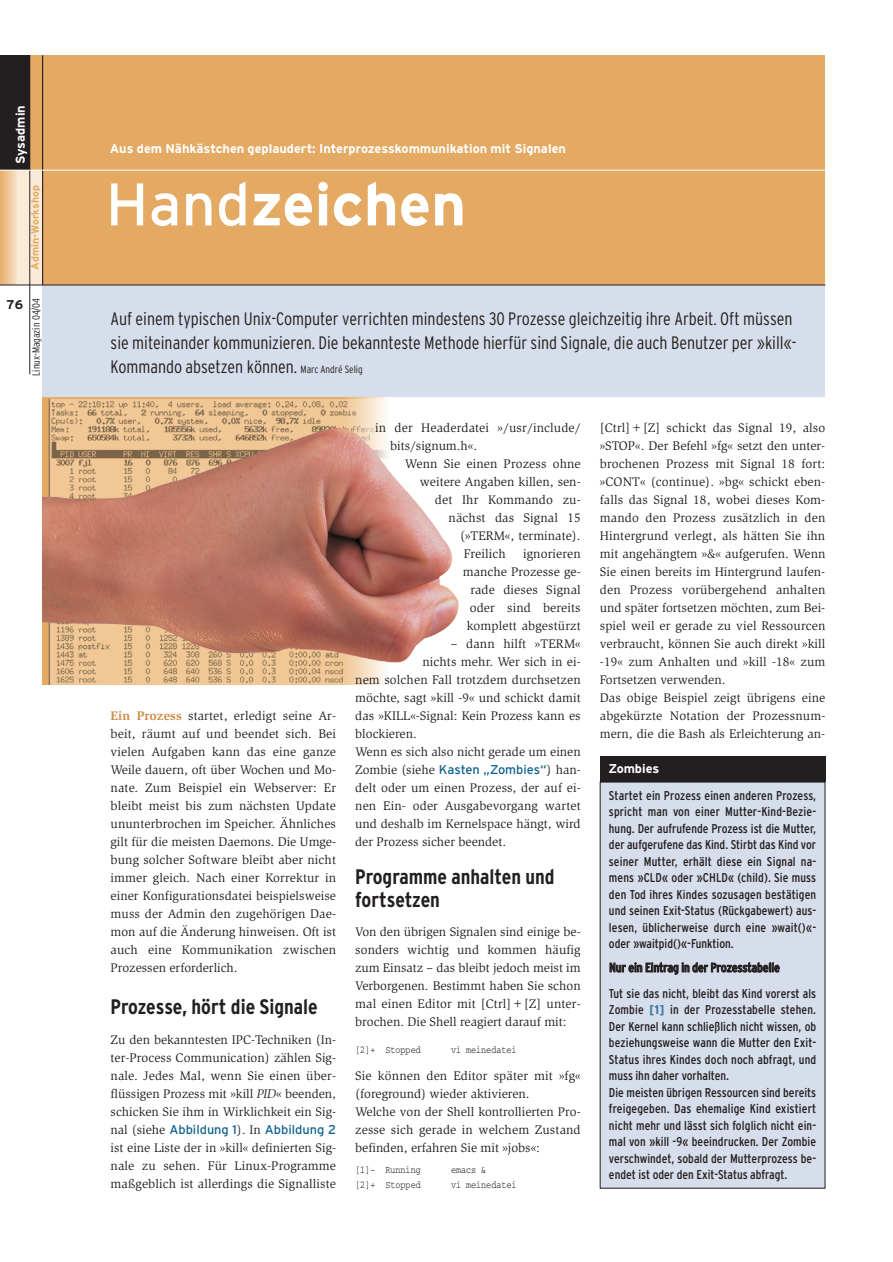
<style>
.page{position:relative;width:893px;height:1262px;background:#fff}
.page>*{position:absolute;margin:0;border:0;box-sizing:border-box;transform-origin:0 0}
.t1{font:700 60px "Interstate";color:#fff}
.t2{font:700 condensed 21px/22.5px "Interstate";color:#231f20}
.t3{font:300 condensed 18px/24px "Interstate";color:#231f20}
.t4{font:12.75px/18px "Slimbach";letter-spacing:.01em;color:#231f20;text-align:justify}
.t5{font:condensed 12.75px/16.5px "Interstate";color:#231f20}
.t6{font:700 12.75px "Interstate";color:#fff}
.t7{font:12.75px "Interstate";color:#0f618e}
.t8{font:700 12.75px "Interstate";color:#231f20}
.t9{font:10.5px "Courier";color:#231f20;scale:.8 1}
.t10{font:300 condensed 10.5px "Interstate";color:#231f20}
.t11{font:700 10.5px "Interstate";color:#e4aa63}
.s1{font-weight:400}
.s2{font-size:10.5px}
.s3{font-weight:700;color:#cd8b46}
.s4{font-style:italic}
.s5{font-family:"Slimbach";color:#231f20}
.s6{font-family:"Interstate";color:#0f618e}
.s7{font-weight:700;font-stretch:normal;color:#3978a3}
</style>
<div class="page">
<img style="left:43px;top:396px;width:422px;height:288px">
<div style="left:43px;top:285px;width:782px;height:111px;background:#d7deeb"></div>
<div style="left:43px;top:55px;width:782px;height:230px;background:#e4aa63"></div>
<hr style="left:43px;top:285px;width:782px;height:1px;background:#231f20">
<div style="left:0;top:55px;width:43px;height:230px;background:#e4aa63"></div>
<div style="left:0;top:55px;width:30px;height:115px;background:#231f20"></div>
<svg style="left:0;top:171px;width:17px;height:114px;background:#edc696"></svg>
<div style="left:17px;top:170px;width:26px;height:115px;background:#faebd8"></div>
<hr style="left:30px;top:55px;width:1px;height:319px;background:#231f20">
<hr style="left:42px;top:55px;width:1px;height:230px;background:#231f20">
<hr style="left:0;top:285px;width:43px;height:1px;background:#231f20">
<hr style="left:0;top:170px;width:43px;height:1px;background:#fff">
<hr style="left:43px;top:170px;width:782px;height:1px;background:#fff">
<div style="left:600px;top:782px;width:225px;height:406px;background:#d7deeb"></div>
<div style="left:600px;top:756px;width:225px;height:26px;background:#231f20"></div>
<img style="left:43px;top:428px;width:415px;height:234px">
<p class="t6" style="left:15px;top:164px;width:60px;rotate:-90deg">Sysadmin</p>
<p class="t11" style="left:31px;top:269px;width:86px;rotate:-90deg">Admin-Workshop</p>
<p class="t8" style="left:7px;top:300px;width:18px">76</p>
<p class="t10" style="left:32px;top:376px;width:79px;rotate:-90deg">Linux-Magazin 04/04</p>
<p class="t6" style="left:110px;top:144px;width:457px">Aus dem Nähkästchen geplaudert: Interprozesskommunikation mit Signalen</p>
<h1 class="t1" style="left:106px;top:182px;width:362px"><span class="s1">Hand</span>zeichen</h1>
<p class="t3" style="left:111px;top:308px;width:687px">Auf einem typischen Unix-Computer verrichten mindestens 30 Prozesse gleichzeitig ihre Arbeit. Oft müssen sie miteinander kommunizieren. Die bekannteste Methode hierfür sind Signale, die auch Benutzer per »kill«-<br>Kommando absetzen können. <span class="s2">Marc André Selig</span></p>
<p class="t4" style="left:111px;top:708px;width:227px"><span class="s3">Ein Prozess</span> startet, erledigt seine Ar&shy;beit, räumt auf und beendet sich. Bei vielen Aufgaben kann das eine ganze Weile dauern, oft über Wochen und Mo&shy;nate. Zum Beispiel ein Webserver: Er bleibt meist bis zum nächsten Update ununterbrochen im Speicher. Ähnliches gilt für die meisten Daemons. Die Umge&shy;bung solcher Software bleibt aber nicht immer gleich. Nach einer Korrektur in einer Konfigurationsdatei beispielsweise muss der Admin den zugehörigen Dae&shy;mon auf die Änderung hinweisen. Oft ist auch eine Kommunikation zwischen Prozessen erforderlich.</p>
<h2 class="t2" style="left:111px;top:997px;width:209px">Prozesse, hört die Signale</h2>
<p class="t4" style="left:111px;top:1032px;width:227px">Zu den bekanntesten IPC-Techniken (In&shy;ter-Process Communication) zählen Sig&shy;nale. Jedes Mal, wenn Sie einen über&shy;flüssigen Prozess mit »kill <span class="s4">PID</span>« beenden, schicken Sie ihm in Wirklichkeit ein Sig-</p>
<p class="t7" style="left:111px;top:1125px;width:227px"><span class="s5">nal (siehe</span> Abbildung 1<span class="s5">). In</span> Abbildung 2</p>
<p class="t4" style="left:111px;top:1140px;width:227px">ist eine Liste der in »kill« definierten Sig&shy;nale zu sehen. Für Linux-Programme maßgeblich ist allerdings die Signalliste</p>
<p class="t4" style="left:390px;top:420px;width:192px;text-indent:-15px">in der Headerdatei »/usr/include/ bits/signum.h«.</p>
<p class="t4" style="left:405px;top:456px;width:177px">Wenn Sie einen Prozess ohne</p>
<p class="t4" style="left:420px;top:474px;width:162px">weitere Angaben killen, sen-</p>
<p class="t4" style="left:435px;top:492px;width:147px">det Ihr Kommando zu-</p>
<p class="t4" style="left:448px;top:510px;width:134px">nächst das Signal 15</p>
<p class="t4" style="left:460px;top:528px;width:122px">(»TERM«, terminate).</p>
<p class="t4" style="left:463px;top:546px;width:44px">Freilich</p>
<p class="t4" style="left:463px;top:546px;width:119px;text-align:right">ignorieren<br>manche Prozesse ge&shy;rade dieses Signal oder sind bereits komplett abgestürzt</p>
<p class="t4" style="left:451px;top:636px;width:131px">– dann hilft »TERM«</p>
<p class="t4" style="left:422px;top:654px;width:160px">nichts mehr. Wer sich in ei-</p>
<p class="t4" style="left:355px;top:672px;width:227px">nem solchen Fall trotzdem durchsetzen</p>
<p class="t4" style="left:355px;top:690px;width:227px">möchte, sagt »kill -9« und schickt damit</p>
<p class="t4" style="left:355px;top:708px;width:227px">das »KILL«-Signal: Kein Prozess kann es</p>
<p class="t4" style="left:355px;top:726px;width:63px">blockieren.</p>
<p class="t4" style="left:355px;top:744px;width:227px">Wenn es sich also nicht gerade um einen</p>
<p class="t4" style="left:355px;top:762px;width:227px">Zombie (siehe <span class="s6">Kasten „Zombies“</span>) han-</p>
<p class="t4" style="left:355px;top:780px;width:227px">delt oder um einen Prozess, der auf ei-</p>
<p class="t4" style="left:355px;top:798px;width:227px">nen Ein- oder Ausgabevorgang wartet</p>
<p class="t4" style="left:355px;top:816px;width:227px">und deshalb im Kernelspace hängt, wird</p>
<p class="t4" style="left:355px;top:834px;width:152px">der Prozess sicher beendet.</p>
<h2 class="t2" style="left:355px;top:867px;width:201px">Programme anhalten und fortsetzen</h2>
<p class="t4" style="left:355px;top:924px;width:227px">Von den übrigen Signalen sind einige be&shy;sonders wichtig und kommen häufig zum Einsatz – das bleibt jedoch meist im Verborgenen. Bestimmt haben Sie schon mal einen Editor mit [Ctrl]+[Z] unter&shy;brochen. Die Shell reagiert darauf mit:</p>
<p class="t9" style="left:355px;top:1046px;width:83px">[2]+ Stopped</p>
<p class="t9" style="left:451px;top:1046px;width:83px">vi meinedatei</p>
<p class="t4" style="left:355px;top:1068px;width:227px;text-align:left">Sie können den Editor später mit »fg« (foreground) wieder aktivieren.<br>Welche von der Shell kontrollierten Pro&shy;zesse sich gerade in welchem Zustand befinden, erfahren Sie mit »jobs«:</p>
<p class="t9" style="left:355px;top:1166px;width:83px">[1]- Running</p>
<p class="t9" style="left:451px;top:1166px;width:46px">emacs &amp;</p>
<p class="t9" style="left:355px;top:1181px;width:83px">[2]+ Stopped</p>
<p class="t9" style="left:451px;top:1181px;width:83px">vi meinedatei</p>
<p class="t4" style="left:600px;top:420px;width:227px;text-align:left">[Ctrl]+[Z] schickt das Signal 19, also »STOP«. Der Befehl »fg« setzt den unter&shy;brochenen Prozess mit Signal 18 fort: »CONT« (continue). »bg« schickt eben&shy;falls das Signal 18, wobei dieses Kom&shy;mando den Prozess zusätzlich in den Hintergrund verlegt, als hätten Sie ihn mit angehängtem »&amp;« aufgerufen. Wenn Sie einen bereits im Hintergrund laufen&shy;den Prozess vorübergehend anhalten und später fortsetzen möchten, zum Bei&shy;spiel weil er gerade zu viel Ressourcen verbraucht, können Sie auch direkt »kill -19« zum Anhalten und »kill -18« zum Fortsetzen verwenden.<br>Das obige Beispiel zeigt übrigens eine abgekürzte Notation der Prozessnum&shy;mern, die die Bash als Erleichterung an-</p>
<p class="t6" style="left:608px;top:763px;width:52px">Zombies</p>
<p class="t5" style="left:609px;top:788px;width:209px;text-align:justify">Startet ein Prozess einen anderen Prozess, spricht man von einer Mutter-Kind-Bezie&shy;hung. Der aufrufende Prozess ist die Mutter, der aufgerufene das Kind. Stirbt das Kind vor seiner Mutter, erhält diese ein Signal na&shy;mens »CLD« oder »CHLD« (child). Sie muss den Tod ihres Kindes sozusagen bestätigen und seinen Exit-Status (Rückgabewert) aus&shy;lesen, üblicherweise durch eine »wait()«- oder »waitpid()«-Funktion.</p>
<p class="t5" style="left:609px;top:955px;width:209px;line-height:25.7px">Nur ein Eintrag in der Prozesstabelle<br>Tut sie das nicht, bleibt das Kind vorerst als</p>
<p class="t5" style="left:609px;top:1002px;width:209px">Zombie <span class="s7">[1]</span> in der Prozesstabelle stehen.<br>Der Kernel kann schließlich nicht wissen, ob beziehungsweise wann die Mutter den Exit-Status ihres Kindes doch noch abfragt, und muss ihn daher vorhalten.<br>Die meisten übrigen Ressourcen sind bereits freigegeben. Das ehemalige Kind existiert nicht mehr und lässt sich folglich nicht ein&shy;mal von »kill -9« beeindrucken. Der Zombie verschwindet, sobald der Mutterprozess be&shy;endet ist oder den Exit-Status abfragt.</p>
</div>
